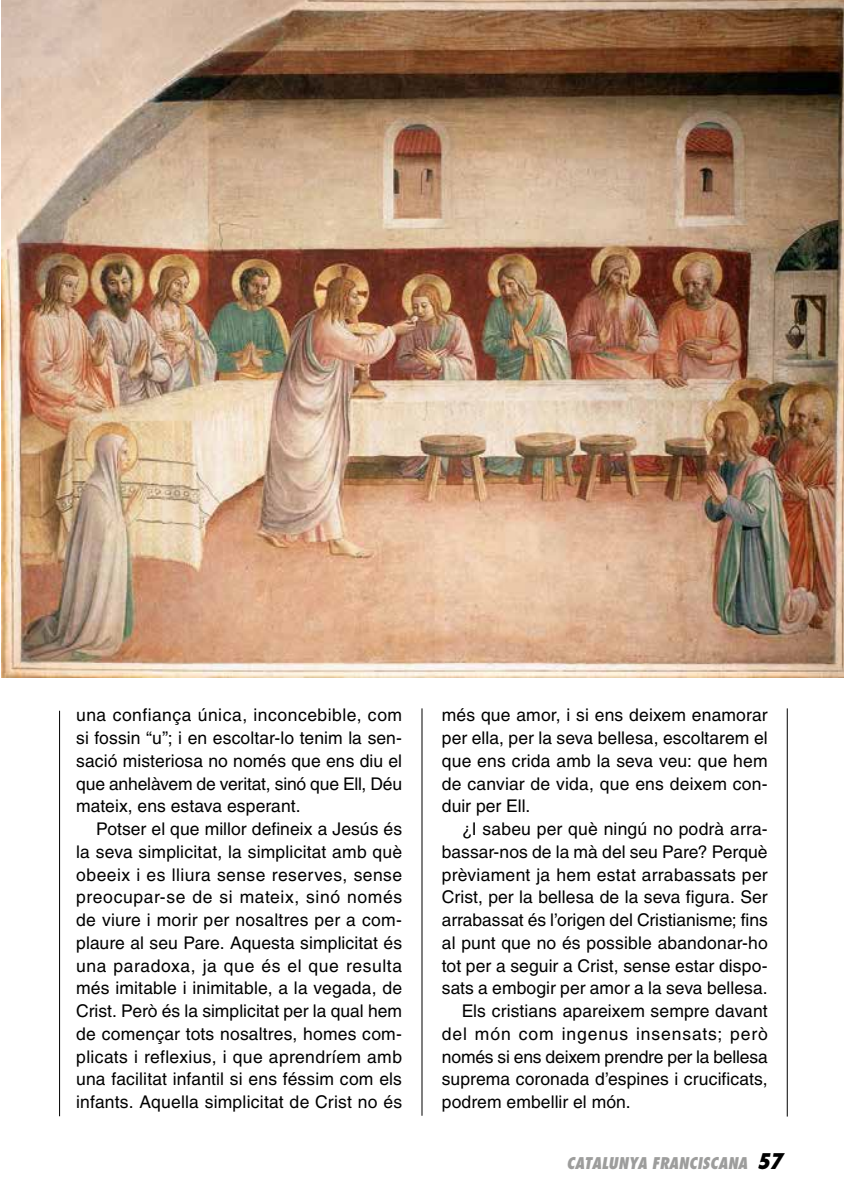
<style>
.page{position:relative;width:844px;height:1191px;background:#fff}
.page>*{position:absolute;margin:0;border:0;box-sizing:border-box;transform-origin:0 0}
.t1{font:17.5px/22.8px "Helvetica LT Std";letter-spacing:.005em;color:#000;text-align:justify}
.t2{font:17.5px "Helvetica LT Std";letter-spacing:.05em;color:#000}
.t3{font:italic 800 condensed 15.75px "Futura Std";color:#9d9d9c}
.s1{font-size:21px;color:#000}
</style>
<div class="page">
<hr style="left:59px;top:710px;width:1px;height:406px;background:#000">
<hr style="left:786px;top:708px;width:1px;height:408px;background:#000">
<hr style="left:421px;top:708px;width:1px;height:407px;background:#000">
<img style="left:1px;top:0;width:842px;height:677px">
<p class="t1" style="left:76px;top:703px;width:327px">una confiança única, inconcebible, com si fossin “u”; i en escoltar-lo tenim la sen&shy;sació misteriosa no només que ens diu el que anhelàvem de veritat, sinó que Ell, Déu mateix, ens estava esperant.</p>
<p class="t1" style="left:76px;top:817px;width:327px;text-indent:20px">Potser el que millor defineix a Jesús és la seva simplicitat, la simplicitat amb què obeeix i es lliura sense reserves, sense preocupar-se de si mateix, sinó només de viure i morir per nosaltres per a com&shy;plaure al seu Pare. Aquesta simplicitat és una paradoxa, ja que és el que resulta més imitable i inimitable, a la vegada, de Crist. Però és la simplicitat per la qual hem de començar tots nosaltres, homes com&shy;plicats i reflexius, i que aprendríem amb una facilitat infantil si ens féssim com els infants. Aquella simplicitat de Crist no és</p>
<p class="t1" style="left:441px;top:703px;width:327px">més que amor, i si ens deixem enamorar per ella, per la seva bellesa, escoltarem el que ens crida amb la seva veu: que hem de canviar de vida, que ens deixem con&shy;duir per Ell.</p>
<p class="t1" style="left:461px;top:817px;width:307px">¿I sabeu per què ningú no podrà arra-</p>
<p class="t1" style="left:441px;top:840px;width:327px">bassar-nos de la mà del seu Pare? Perquè</p>
<p class="t1" style="left:441px;top:863px;width:327px">prèviament ja hem estat arrabassats per</p>
<p class="t1" style="left:441px;top:885px;width:327px">Crist, per la bellesa de la seva figura. Ser</p>
<p class="t1" style="left:441px;top:908px;width:327px">arrabassat és l’origen del Cristianisme; fins</p>
<p class="t1" style="left:441px;top:931px;width:327px">al punt que no és possible abandonar-ho</p>
<p class="t1" style="left:441px;top:954px;width:327px">tot per a seguir a Crist, sense estar dispo-</p>
<p class="t1" style="left:441px;top:976px;width:327px">sats a embogir per amor a la seva bellesa.</p>
<p class="t1" style="left:461px;top:999px;width:307px">Els cristians apareixem sempre davant</p>
<p class="t2" style="left:441px;top:1023px;width:327px">del món com ingenus insensats; però</p>
<p class="t1" style="left:441px;top:1045px;width:327px">només si ens deixem prendre per la bellesa</p>
<p class="t1" style="left:441px;top:1067px;width:327px">suprema coronada d’espines i crucificats,</p>
<p class="t1" style="left:441px;top:1090px;width:190px">podrem embellir el món.</p>
<p class="t3" style="left:566px;top:1152px;width:217px">CATALUNYA FRANCISCANA <span class="s1">57</span></p>
</div>
